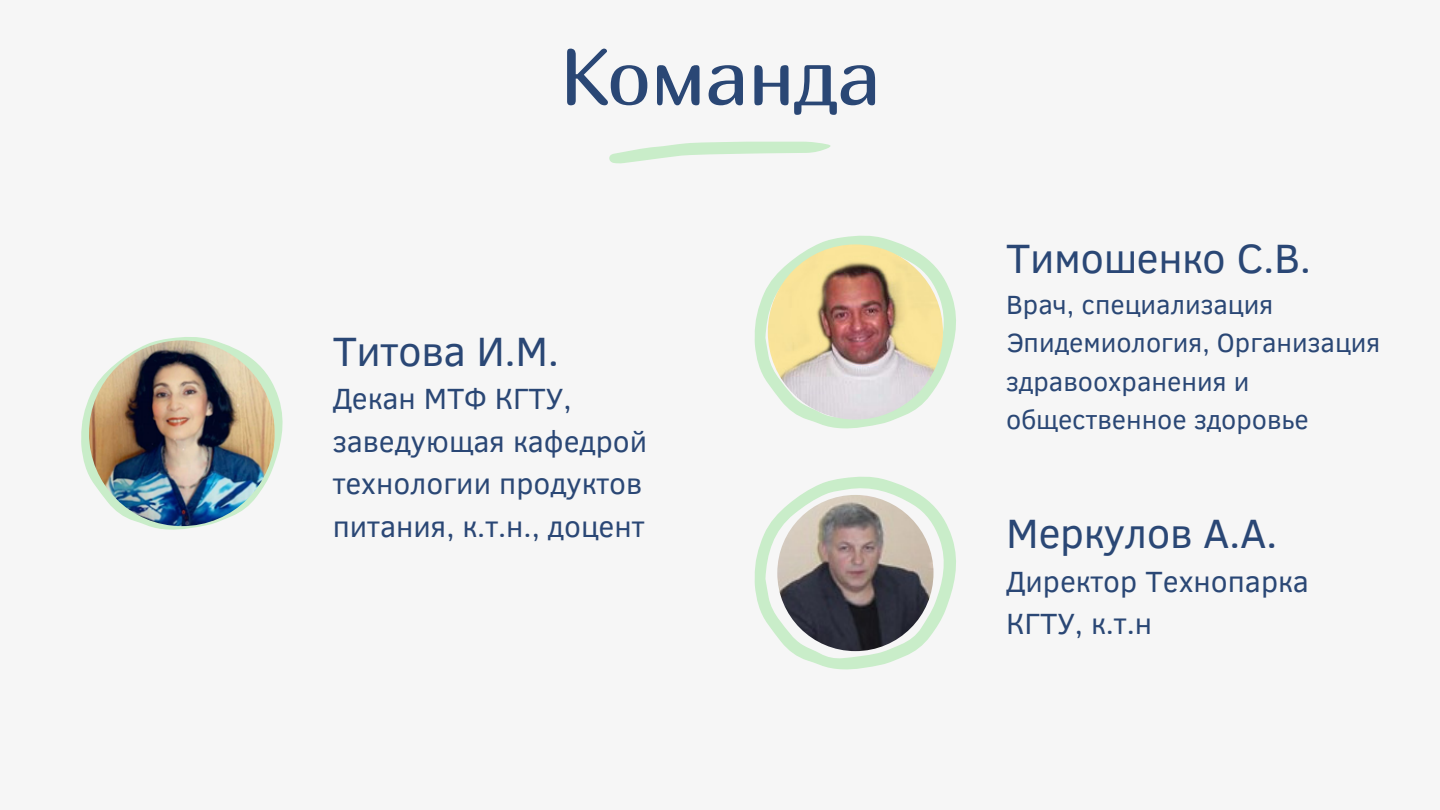
<style>
.page{position:relative;width:1440px;height:810px;background:#f6f6f6}
.page>*{position:absolute;margin:0;border:0;box-sizing:border-box;transform-origin:0 0}
.t1{font:80px "Marmelad";letter-spacing:-.01em;color:#2a4775}
.t2{font:42px "Clear Sans";letter-spacing:-.01em;color:#2a4775}
.t3{font:30px/42.4px "Clear Sans";color:#2a4775}
.t4{font:27px/38.2px "Clear Sans";color:#2a4775}
</style>
<div class="page">
<svg style="left:754px;top:236px;width:202px;height:192px"></svg>
<img style="left:768px;top:244px;width:175px;height:176px;border-radius:50%">
<svg style="left:81px;top:337px;width:202px;height:193px"></svg>
<img style="left:89px;top:340px;width:186px;height:186px;border-radius:50%">
<svg style="left:609px;top:142px;width:222px;height:21px"></svg>
<svg style="left:754px;top:477px;width:202px;height:192px"></svg>
<img style="left:777px;top:495px;width:157px;height:156px;border-radius:50%">
<p class="t1" style="left:559px;top:28px;width:323px">Команда</p>
<p class="t2" style="left:333px;top:321px;width:228px">Титова И.М.</p>
<p class="t3" style="left:333px;top:376px;width:316px">Декан МТФ КГТУ, заведующая кафедрой технологии продуктов питания, к.т.н., доцент</p>
<p class="t2" style="left:1006px;top:228px;width:306px">Тимошенко С.В.</p>
<p class="t4" style="left:1006px;top:284px;width:269px">Врач, специализация</p>
<p class="t4" style="left:1006px;top:322px;width:376px">Эпидемиология, Организация здравоохранения и общественное здоровье</p>
<p class="t2" style="left:1006px;top:503px;width:273px">Меркулов А.А.</p>
<p class="t3" style="left:1006px;top:558px;width:304px">Директор Технопарка<br>КГТУ, к.т.н</p>
</div>
